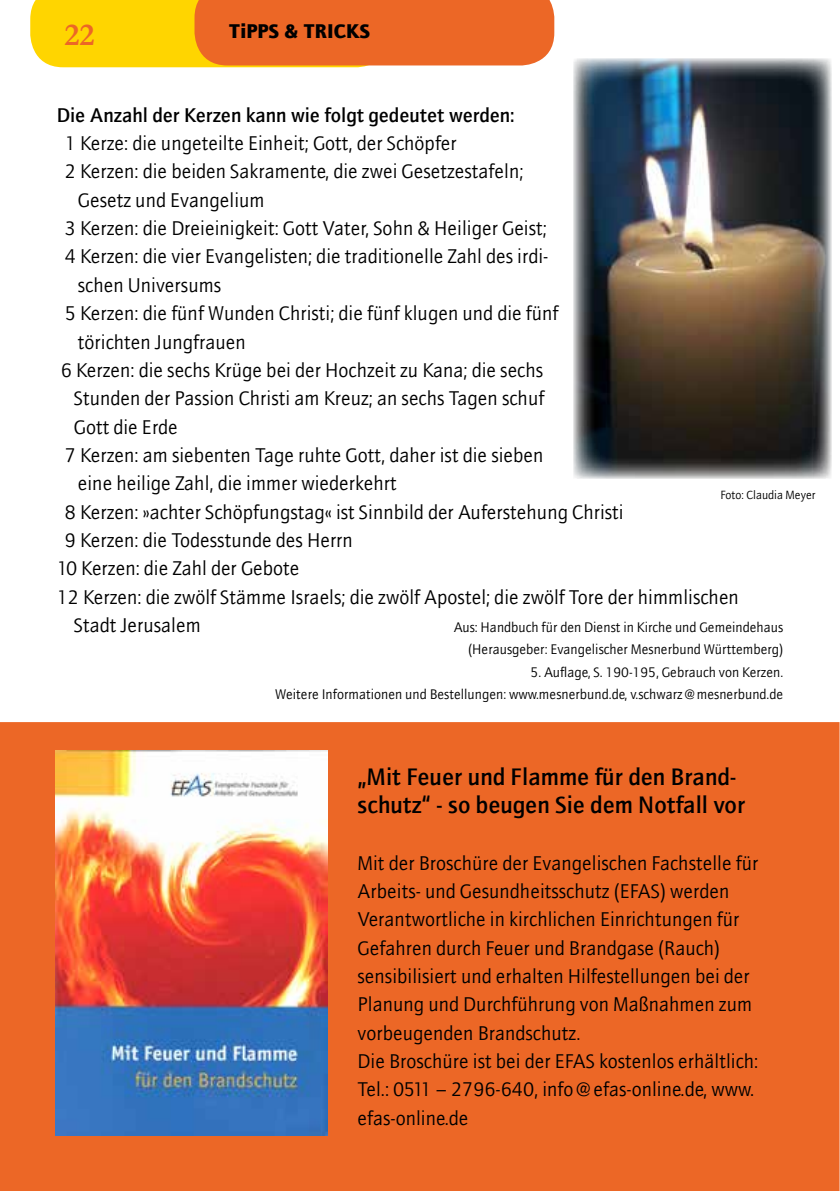
<style>
.page{position:relative;width:840px;height:1191px;background:#fff}
.page>*{position:absolute;margin:0;border:0;box-sizing:border-box;transform-origin:0 0}
.t1{font:700 32px "Garamond";color:#ec6726}
.t2{font:500 24px/28.4px "AT Quay Sans";color:#000}
.t3{font:20px/28.4px "AT Quay Sans";color:#000}
.t4{font:500 20px "AT Quay Sans";color:#000}
.t5{font:900 20px "AT Quay Sans";color:#000}
.t6{font:14px/22.4px "AT Quay Sans";color:#000;text-align:right}
.t7{font:12px "AT Quay Sans";color:#000}
</style>
<div class="page">
<svg style="left:30px;top:0;width:524px;height:67px;background:#f28d1e"></svg>
<div style="left:0;top:722px;width:839px;height:469px;background:#ec6726"></div>
<img style="left:573px;top:59px;width:257px;height:419px">
<img style="left:55px;top:750px;width:272px;height:385px">
<h1 class="t1" style="left:64px;top:13px;width:32px">22</h1>
<p class="t5" style="left:229px;top:19px;width:143px">TiPPS &amp; TRICKS</p>
<p class="t4" style="left:57px;top:103px;width:459px">Die Anzahl der Kerzen kann wie folgt gedeutet werden:</p>
<p class="t3" style="left:65px;top:129px;width:393px">1 Kerze: die ungeteilte Einheit; Gott, der Schöpfer</p>
<p class="t3" style="left:65px;top:157px;width:460px">2 Kerzen: die beiden Sakramente, die zwei Gesetzestafeln;</p>
<p class="t3" style="left:78px;top:186px;width:188px">Gesetz und Evangelium</p>
<p class="t3" style="left:65px;top:214px;width:483px">3 Kerzen: die Dreieinigkeit: Gott Vater, Sohn &amp; Heiliger Geist;</p>
<p class="t3" style="left:65px;top:242px;width:484px">4 Kerzen: die vier Evangelisten; die traditionelle Zahl des irdi-</p>
<p class="t3" style="left:78px;top:271px;width:145px">schen Universums</p>
<p class="t3" style="left:65px;top:299px;width:495px">5 Kerzen: die fünf Wunden Christi; die fünf klugen und die fünf</p>
<p class="t3" style="left:78px;top:327px;width:169px">törichten Jungfrauen</p>
<p class="t3" style="left:61px;top:356px;width:483px">6 Kerzen: die sechs Krüge bei der Hochzeit zu Kana; die sechs</p>
<p class="t3" style="left:74px;top:384px;width:472px">Stunden der Passion Christi am Kreuz; an sechs Tagen schuf</p>
<p class="t3" style="left:74px;top:412px;width:106px">Gott die Erde</p>
<p class="t3" style="left:65px;top:441px;width:480px">7 Kerzen: am siebenten Tage ruhte Gott, daher ist die sieben</p>
<p class="t3" style="left:78px;top:469px;width:320px">eine heilige Zahl, die immer wiederkehrt</p>
<p class="t3" style="left:65px;top:497px;width:560px">8 Kerzen: »achter Schöpfungstag« ist Sinnbild der Auferstehung Christi</p>
<p class="t3" style="left:65px;top:526px;width:289px">9 Kerzen: die Todesstunde des Herrn</p>
<p class="t3" style="left:57px;top:554px;width:244px">10 Kerzen: die Zahl der Gebote</p>
<p class="t3" style="left:57px;top:582px;width:683px">12 Kerzen: die zwölf Stämme Israels; die zwölf Apostel; die zwölf Tore der himmlischen</p>
<p class="t3" style="left:74px;top:611px;width:128px">Stadt Jerusalem</p>
<p class="t6" style="left:453px;top:616px;width:331px">Aus: Handbuch für den Dienst in Kirche und Gemeindehaus (Herausgeber: Evangelischer Mesnerbund Württemberg)</p>
<p class="t6" style="left:275px;top:661px;width:509px">5. Auflage, S. 190-195, Gebrauch von Kerzen.<br>Weitere Informationen und Bestellungen: www.mesnerbund.de, v.schwarz@mesnerbund.de</p>
<p class="t7" style="left:720px;top:487px;width:97px">Foto: Claudia Meyer</p>
<p class="t2" style="left:357px;top:762px;width:389px">„Mit Feuer und Flamme für den Brand&shy;schutz“ - so beugen Sie dem Notfall vor</p>
<p class="t3" style="left:357px;top:848px;width:402px">Mit der Broschüre der Evangelischen Fachstelle für Arbeits- und Gesundheitsschutz (EFAS) werden Verantwortliche in kirchlichen Einrichtungen für Gefahren durch Feuer und Brandgase (Rauch) sensibilisiert und erhalten Hilfestellungen bei der Planung und Durchführung von Maßnahmen zum vorbeugenden Brandschutz.<br>Die Broschüre ist bei der EFAS kostenlos erhältlich:<br>Tel.: 0511 – 2796-640, info@efas-online.de, www. efas-online.de</p>
</div>
